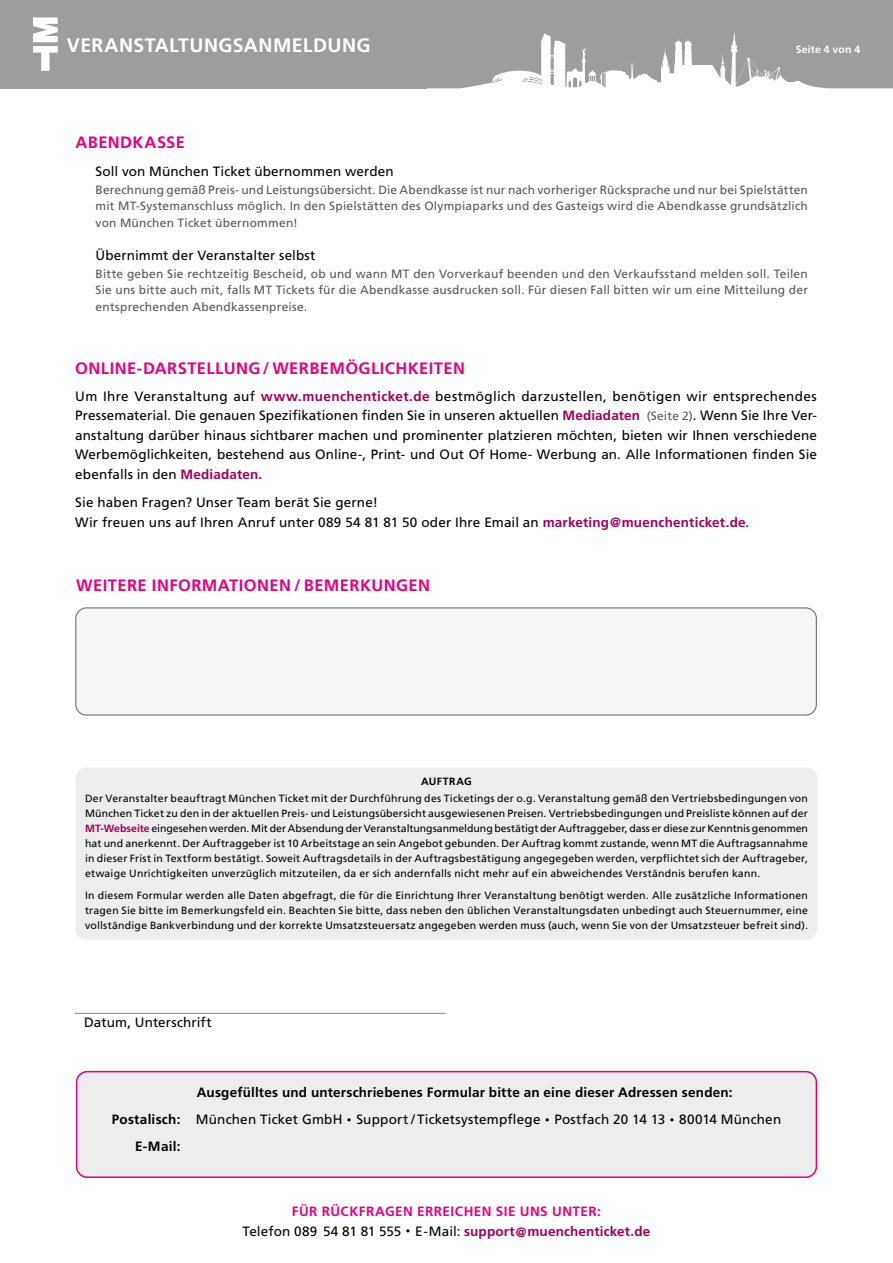
<style>
.page{position:relative;width:893px;height:1263px;background:#fff}
.page>*{position:absolute;margin:0;border:0;box-sizing:border-box;transform-origin:0 0}
.t1{font:700 19.5px "Frutiger LT Std";letter-spacing:.02em;color:#fff}
.t2{font:700 16.5px "Frutiger LT Std";letter-spacing:.025em;color:#e6007d}
.t3{font:13.5px/19.5px "Frutiger LT Std";letter-spacing:.01em;color:#000;text-align:justify}
.t4{font:700 13.5px/19.5px "Frutiger LT Std";letter-spacing:.035em;color:#e6007d;text-align:center}
.t5{font:700 13.5px "Frutiger LT Std";letter-spacing:.015em;color:#000}
.t6{font:12px/16.5px "Frutiger LT Std";letter-spacing:.02em;color:#575756;text-align:justify}
.t7{font:10.5px/15px "Frutiger LT Std";letter-spacing:.02em;color:#000;text-align:justify}
.t8{font:700 10.5px "Frutiger LT Std";letter-spacing:.015em;color:#fff}
.t9{font:700 10.5px "Frutiger LT Std";letter-spacing:.045em;color:#000}
.s1{font-weight:700;color:#a00057}
.s2{font-size:12px;color:#575756}
.s3{font-weight:700}
.s4{font-size:9px}
.s5{font-weight:400;color:#000}
.s6{font-weight:400;font-size:9px;color:#000}
.s7{color:#a00057}
</style>
<div class="page">
<div style="left:0;top:0;width:893px;height:88px;background:#9d9d9c"></div>
<svg style="left:427px;top:32px;width:466px;height:57px"></svg>
<svg style="left:33px;top:17px;width:25px;height:54px"></svg>
<hr style="left:75px;top:1013px;width:370px;height:1px;background:#878787">
<div style="left:76px;top:767px;width:741px;height:173px;background:#ededed;border-radius:11px"></div>
<div style="left:76px;top:608px;width:740px;height:107px;background:#f6f6f6;border-radius:11px"></div>
<div style="left:75px;top:607px;width:742px;height:109px;border:1px solid #706f6f;border-radius:11px"></div>
<div style="left:77px;top:1072px;width:739px;height:105px;background:#ededed;border-radius:11px"></div>
<div style="left:76px;top:1071px;width:741px;height:107px;border:2px solid #e6007d;border-radius:11px"></div>
<h1 class="t1" style="left:67px;top:34px;width:305px">VERANSTALTUNGSANMELDUNG</h1>
<p class="t8" style="left:796px;top:43px;width:66px">Seite 4 von 4</p>
<h2 class="t2" style="left:75px;top:133px;width:111px">ABENDKASSE</h2>
<p class="t3" style="left:96px;top:161px;width:300px">Soll von München Ticket übernommen werden</p>
<p class="t6" style="left:96px;top:181px;width:714px">Berechnung gemäß Preis- und Leistungsübersicht. Die Abendkasse ist nur nach vorheriger Rücksprache und nur bei Spielstätten mit MT-Systemanschluss möglich. In den Spielstätten des Olympiaparks und des Gasteigs wird die Abendkasse grundsätzlich von München Ticket übernommen!</p>
<p class="t3" style="left:96px;top:245px;width:221px">Übernimmt der Veranstalter selbst</p>
<p class="t6" style="left:96px;top:265px;width:714px">Bitte geben Sie rechtzeitig Bescheid, ob und wann MT den Vorverkauf beenden und den Verkaufsstand melden soll. Teilen Sie uns bitte auch mit, falls MT Tickets für die Abendkasse ausdrucken soll. Für diesen Fall bitten wir um eine Mitteilung der entsprechenden Abendkassenpreise.</p>
<h2 class="t2" style="left:75px;top:358px;width:391px">ONLINE-DARSTELLUNG / WERBEMÖGLICHKEITEN</h2>
<p class="t3" style="left:75px;top:386px;width:743px">Um Ihre Veranstaltung auf <span class="s1">www.muenchenticket.de</span> bestmöglich darzustellen, benötigen wir entsprechendes Pressematerial. Die genauen Spezifikationen finden Sie in unseren aktuellen <span class="s1">Mediadaten</span> <span class="s2">(Seite 2)</span>. Wenn Sie Ihre Ver&shy;anstaltung darüber hinaus sichtbarer machen und prominenter platzieren möchten, bieten wir Ihnen verschiedene Werbemöglichkeiten, bestehend aus Online-, Print- und Out Of Home- Werbung an. Alle Informationen finden Sie ebenfalls in den <span class="s1">Mediadaten.</span></p>
<p class="t3" style="left:75px;top:493px;width:676px">Sie haben Fragen? Unser Team berät Sie gerne!<br>Wir freuen uns auf Ihren Anruf unter 089 54 81 81 50 oder Ihre Email an <span class="s1">marketing@muenchenticket.de</span>.</p>
<h2 class="t2" style="left:76px;top:575px;width:355px">WEITERE INFORMATIONEN / BEMERKUNGEN</h2>
<p class="t9" style="left:421px;top:775px;width:52px">AUFTRAG</p>
<p class="t7" style="left:85px;top:791px;width:724px">Der Veranstalter beauftragt München Ticket mit der Durchführung des Ticketings der o.g. Veranstaltung gemäß den Vertriebsbedingungen von München Ticket zu den in der aktuellen Preis- und Leistungsübersicht ausgewiesenen Preisen. Vertriebsbedingungen und Preisliste können auf der <span class="s1">MT-Webseite</span> eingesehen werden. Mit der Absendung der Veranstaltungsanmeldung bestätigt der Auftraggeber, dass er diese zur Kenntnis genommen hat und anerkennt. Der Auftraggeber ist 10 Arbeitstage an sein Angebot gebunden. Der Auftrag kommt zustande, wenn MT die Auftragsannahme in dieser Frist in Textform bestätigt. Soweit Auftragsdetails in der Auftragsbestätigung angegegeben werden, verpflichtet sich der Auftrageber, etwaige Unrichtigkeiten unverzüglich mitzuteilen, da er sich andernfalls nicht mehr auf ein abweichendes Verständnis berufen kann.</p>
<p class="t7" style="left:85px;top:888px;width:724px">In diesem Formular werden alle Daten abgefragt, die für die Einrichtung Ihrer Veranstaltung benötigt werden. Alle zusätzliche Informationen tragen Sie bitte im Bemerkungsfeld ein. Beachten Sie bitte, dass neben den üblichen Veranstaltungsdaten unbedingt auch Steuernummer, eine vollständige Bankverbindung und der korrekte Umsatzsteuersatz angegeben werden muss (auch, wenn Sie von der Umsatzsteuer befreit sind).</p>
<p class="t3" style="left:84px;top:1013px;width:129px">Datum, Unterschrift</p>
<p class="t5" style="left:197px;top:1085px;width:537px">Ausgefülltes und unterschriebenes Formular bitte an eine dieser Adressen senden:</p>
<p class="t3" style="left:112px;top:1110px;width:671px"><span class="s3">Postalisch:</span> München Ticket GmbH <span class="s4">•</span> Support / Ticketsystempflege <span class="s4">•</span> Postfach 20 14 13 <span class="s4">•</span> 80014 München</p>
<p class="t5" style="left:135px;top:1139px;width:47px">E-Mail:</p>
<p class="t4" style="left:243px;top:1202px;width:409px">FÜR RÜCKFRAGEN ERREICHEN SIE UNS UNTER:<br><span class="s5">Telefon 089 54 81 81 555</span> <span class="s6">•</span> <span class="s5">E-Mail:</span> <span class="s7">support@muenchenticket.de</span></p>
</div>
